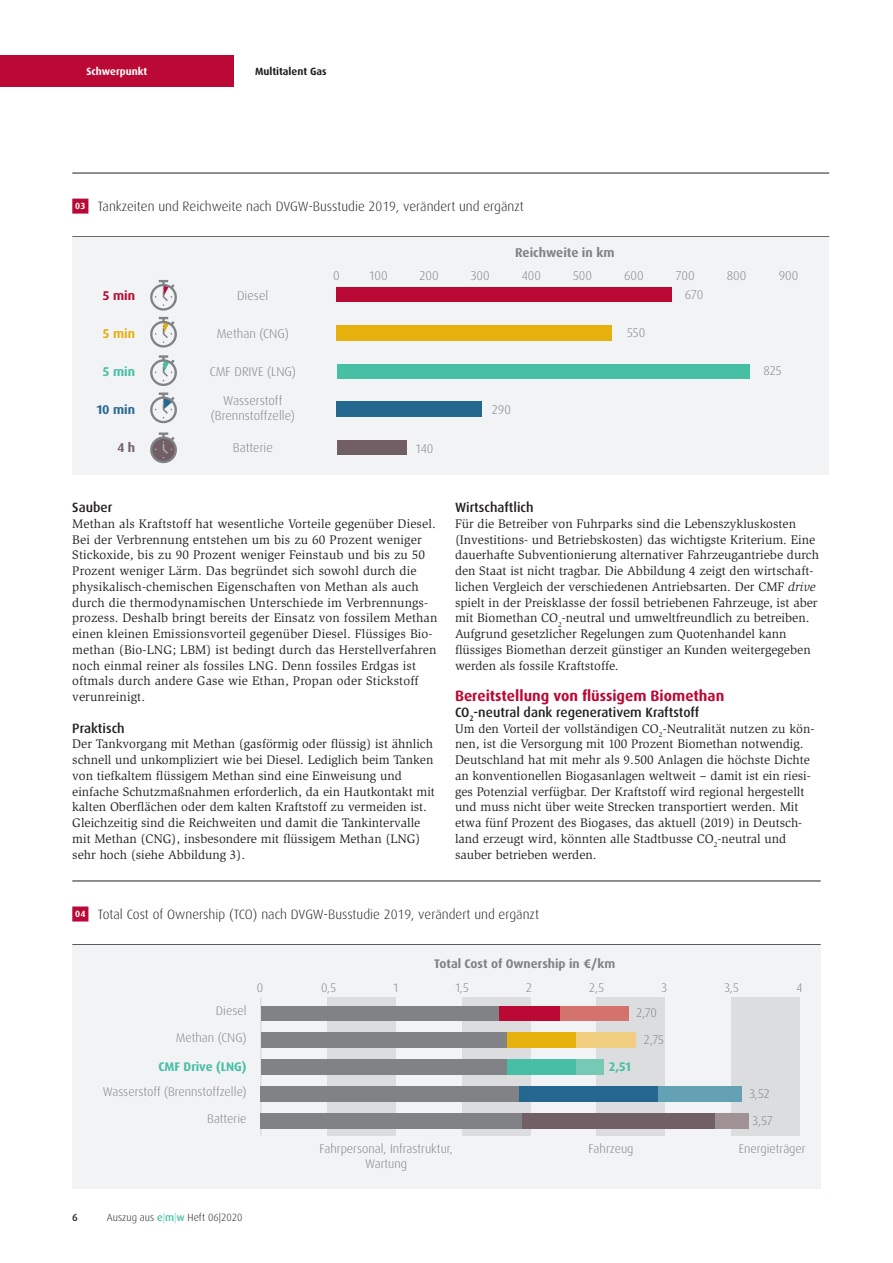
<style>
.page{position:relative;width:893px;height:1263px;background:#fff}
.page>*{position:absolute;margin:0;border:0;box-sizing:border-box;transform-origin:0 0}
._7_subhead_bold_Rot{font:700 15px "Dax";color:#ba0934}
._1_Bildüberschrift{font:300 13.5px "Dax";color:#231f20}
._7_subhead_medium_bl{font:500 13.5px "Dax";color:#231f20}
._5_copy{font:12.75px/15.8px "Slimbach";color:#231f20}
.t1{font:300 12.75px/15.3px "Dax Pro";color:#808285;text-align:center}
.t2{font:700 12.75px "Dax Pro";color:#808285}
.t3{font:700 12.75px "Dax Pro";color:#25688f}
.t4{font:700 12.75px "Dax Pro";color:#e6b00d}
.t5{font:700 12.75px "Dax Pro";color:#46bfa5}
.t6{font:700 12.75px "Dax Pro";color:#ba0934}
.t7{font:700 12.75px "Dax Pro";color:#725f65}
.t8{font:300 12.45px/15px "Dax Pro";color:#808285;text-align:center}
.t9{font:700 12.45px "Dax Pro";color:#808285}
.t10{font:700 12.45px "Dax Pro";color:#46bfa5}
.t11{font:300 10.5px "Dax";color:#231f20}
.t12{font:700 10.5px "Dax";color:#231f20}
._2_Rubrik_klein{font:700 10.5px "Dax";color:#fff}
.t13{font:500 10.5px "Dax";color:#231f20}
.s1{font-style:italic}
.s2{font-weight:500;color:#46bfa5}
.s3{color:#46bfa5}
</style>
<div class="page">
<hr style="left:72px;top:173px;width:757px;height:1px;background:#231f20">
<hr style="left:72px;top:236px;width:757px;height:1px;background:#231f20">
<div style="left:72px;top:199px;width:16px;height:15px;background:#ba0934"></div>
<div style="left:72px;top:237px;width:757px;height:238px;background:#f2f3f4"></div>
<div style="left:337px;top:402px;width:145px;height:15px;background:#25688f"></div>
<div style="left:337px;top:440px;width:69px;height:15px;background:#725f65"></div>
<svg style="left:150px;top:432px;width:27px;height:32px"></svg>
<div style="left:337px;top:325px;width:275px;height:16px;background:#e6b00d"></div>
<div style="left:337px;top:364px;width:412px;height:15px;background:#46bfa5"></div>
<svg style="left:150px;top:355px;width:27px;height:69px"></svg>
<div style="left:337px;top:287px;width:335px;height:15px;background:#ba0934"></div>
<svg style="left:150px;top:280px;width:27px;height:68px"></svg>
<hr style="left:72px;top:880px;width:749px;height:1px;background:#231f20">
<hr style="left:72px;top:944px;width:749px;height:1px;background:#231f20">
<div style="left:72px;top:906px;width:16px;height:15px;background:#ba0934"></div>
<div style="left:72px;top:945px;width:749px;height:243px;background:#f2f3f4"></div>
<hr style="left:260px;top:998px;width:2px;height:138px;background:#dcdddf">
<div style="left:327px;top:998px;width:69px;height:138px;background:#dcdddf"></div>
<div style="left:462px;top:998px;width:68px;height:138px;background:#dcdddf"></div>
<div style="left:597px;top:998px;width:68px;height:138px;background:#dcdddf"></div>
<div style="left:731px;top:998px;width:69px;height:138px;background:#dcdddf"></div>
<div style="left:261px;top:1113px;width:262px;height:16px;background:#808285"></div>
<div style="left:261px;top:1086px;width:259px;height:15px;background:#808285"></div>
<div style="left:261px;top:1059px;width:246px;height:15px;background:#808285"></div>
<div style="left:261px;top:1032px;width:246px;height:15px;background:#808285"></div>
<div style="left:261px;top:1006px;width:238px;height:14px;background:#808285"></div>
<div style="left:523px;top:1113px;width:192px;height:16px;background:#725f65"></div>
<div style="left:520px;top:1086px;width:138px;height:15px;background:#25688f"></div>
<div style="left:507px;top:1059px;width:69px;height:15px;background:#46bfa5"></div>
<div style="left:507px;top:1032px;width:69px;height:15px;background:#e6b00d"></div>
<div style="left:499px;top:1006px;width:62px;height:14px;background:#ba0934"></div>
<div style="left:715px;top:1113px;width:33px;height:16px;background:#9f9194"></div>
<div style="left:658px;top:1086px;width:83px;height:15px;background:#65a1b4"></div>
<div style="left:576px;top:1059px;width:27px;height:15px;background:#76c9b5"></div>
<div style="left:576px;top:1032px;width:60px;height:15px;background:#f1cd80"></div>
<div style="left:561px;top:1006px;width:68px;height:14px;background:#d4736d"></div>
<div style="left:0;top:55px;width:234px;height:32px;background:#ba0934"></div>
<p class="_2_Rubrik_klein" style="left:86px;top:66px;width:62px">Schwerpunkt</p>
<p class="t12" style="left:255px;top:66px;width:73px">Multitalent Gas</p>
<p class="_1_Bildüberschrift" style="left:75px;top:199px;width:450px"><sup>03</sup> Tankzeiten und Reichweite nach DVGW-Busstudie 2019, verändert und ergänzt</p>
<p class="t2" style="left:515px;top:245px;width:101px">Reichweite in km</p>
<p class="t1" style="left:333px;top:268px;width:8px">0</p>
<p class="t1" style="left:370px;top:268px;width:20px">100</p>
<p class="t1" style="left:420px;top:268px;width:21px">200</p>
<p class="t1" style="left:471px;top:268px;width:20px">300</p>
<p class="t1" style="left:522px;top:268px;width:21px">400</p>
<p class="t1" style="left:573px;top:268px;width:20px">500</p>
<p class="t1" style="left:624px;top:268px;width:21px">600</p>
<p class="t1" style="left:676px;top:268px;width:20px">700</p>
<p class="t1" style="left:727px;top:268px;width:21px">800</p>
<p class="t1" style="left:779px;top:268px;width:21px">900</p>
<p class="t6" style="left:103px;top:287px;width:34px">5 min</p>
<p class="t1" style="left:237px;top:288px;width:33px">Diesel</p>
<p class="t1" style="left:685px;top:287px;width:20px">670</p>
<p class="t4" style="left:103px;top:325px;width:34px">5 min</p>
<p class="t1" style="left:217px;top:326px;width:74px">Methan (CNG)</p>
<p class="t1" style="left:627px;top:325px;width:20px">550</p>
<p class="t5" style="left:103px;top:363px;width:34px">5 min</p>
<p class="t1" style="left:210px;top:364px;width:88px">CMF DRIVE (LNG)</p>
<p class="t1" style="left:763px;top:363px;width:20px">825</p>
<p class="t1" style="left:211px;top:393px;width:86px">Wasserstoff (Brennstoffzelle)</p>
<p class="t3" style="left:97px;top:401px;width:40px">10 min</p>
<p class="t7" style="left:117px;top:440px;width:19px">4 h</p>
<p class="t1" style="left:233px;top:440px;width:42px">Batterie</p>
<p class="t1" style="left:416px;top:441px;width:19px">140</p>
<p class="t1" style="left:492px;top:402px;width:20px">290</p>
<p class="_7_subhead_medium_bl" style="left:72px;top:500px;width:42px">Sauber</p>
<p class="_5_copy" style="left:72px;top:516px;width:367px">Methan als Kraftstoff hat wesentliche Vorteile gegenüber Diesel.<br>Bei der Verbrennung entstehen um bis zu 60 Prozent weniger Stickoxide, bis zu 90 Prozent weniger Feinstaub und bis zu 50<br>Prozent weniger Lärm. Das begründet sich sowohl durch die physikalisch-chemischen Eigenschaften von Methan als auch durch die thermodynamischen Unterschiede im Verbrennungs&shy;prozess. Deshalb bringt bereits der Einsatz von fossilem Methan einen kleinen Emissionsvorteil gegenüber Diesel. Flüssiges Bio&shy;methan (Bio-LNG; LBM) ist bedingt durch das Herstellverfahren noch einmal reiner als fossiles LNG. Denn fossiles Erdgas ist oftmals durch andere Gase wie Ethan, Propan oder Stickstoff verunreinigt.</p>
<p class="_7_subhead_medium_bl" style="left:72px;top:720px;width:54px">Praktisch</p>
<p class="_5_copy" style="left:72px;top:736px;width:364px">Der Tankvorgang mit Methan (gasförmig oder flüssig) ist ähnlich schnell und unkompliziert wie bei Diesel. Lediglich beim Tanken von tiefkaltem flüssigem Methan sind eine Einweisung und einfache Schutzmaßnahmen erforderlich, da ein Hautkontakt mit kalten Oberflächen oder dem kalten Kraftstoff zu vermeiden ist.<br>Gleichzeitig sind die Reichweiten und damit die Tankintervalle mit Methan (CNG), insbesondere mit flüssigem Methan (LNG) sehr hoch (siehe Abbildung 3).</p>
<p class="_7_subhead_medium_bl" style="left:455px;top:500px;width:80px">Wirtschaftlich</p>
<p class="_5_copy" style="left:455px;top:516px;width:366px">Für die Betreiber von Fuhrparks sind die Lebenszykluskosten (Investitions- und Betriebskosten) das wichtigste Kriterium. Eine dauerhafte Subventionierung alternativer Fahrzeugantriebe durch den Staat ist nicht tragbar. Die Abbildung 4 zeigt den wirtschaft&shy;lichen Vergleich der verschiedenen Antriebsarten. Der CMF <span class="s1">drive </span>spielt in der Preisklasse der fossil betriebenen Fahrzeuge, ist aber mit Biomethan CO<sub>2</sub>-neutral und umweltfreundlich zu betreiben.<br>Aufgrund gesetzlicher Regelungen zum Quotenhandel kann flüssiges Biomethan derzeit günstiger an Kunden weitergegeben werden als fossile Kraftstoffe.</p>
<p class="_7_subhead_bold_Rot" style="left:455px;top:687px;width:271px">Bereitstellung von flüssigem Biomethan</p>
<p class="_7_subhead_medium_bl" style="left:455px;top:704px;width:246px">CO<sub>2</sub>-neutral dank regenerativem Kraftstoff</p>
<p class="_5_copy" style="left:455px;top:720px;width:361px">Um den Vorteil der vollständigen CO<sub>2</sub>-Neutralität nutzen zu kön&shy;nen, ist die Versorgung mit 100 Prozent Biomethan notwendig.<br>Deutschland hat mit mehr als 9.500 Anlagen die höchste Dichte an konventionellen Biogasanlagen weltweit – damit ist ein riesi&shy;ges Potenzial verfügbar. Der Kraftstoff wird regional hergestellt und muss nicht über weite Strecken transportiert werden. Mit etwa fünf Prozent des Biogases, das aktuell (2019) in Deutsch&shy;land erzeugt wird, könnten alle Stadtbusse CO<sub>2</sub>-neutral und sauber betrieben werden.</p>
<p class="_1_Bildüberschrift" style="left:75px;top:907px;width:465px"><sup>04</sup> Total Cost of Ownership (TCO) nach DVGW-Busstudie 2019, verändert und ergänzt</p>
<p class="t9" style="left:434px;top:955px;width:183px">Total Cost of Ownership in €/km</p>
<p class="t8" style="left:257px;top:980px;width:8px">0</p>
<p class="t8" style="left:321px;top:980px;width:16px">0,5</p>
<p class="t8" style="left:394px;top:980px;width:6px">1</p>
<p class="t8" style="left:455px;top:980px;width:15px">1,5</p>
<p class="t8" style="left:526px;top:980px;width:7px">2</p>
<p class="t8" style="left:589px;top:980px;width:17px">2,5</p>
<p class="t8" style="left:661px;top:980px;width:7px">3</p>
<p class="t8" style="left:724px;top:980px;width:16px">3,5</p>
<p class="t8" style="left:796px;top:980px;width:7px">4</p>
<p class="t8" style="left:216px;top:1003px;width:32px">Diesel</p>
<p class="t8" style="left:636px;top:1005px;width:22px">2,70</p>
<p class="t8" style="left:176px;top:1030px;width:72px">Methan (CNG)</p>
<p class="t10" style="left:158px;top:1058px;width:90px">CMF Drive (LNG)</p>
<p class="t10" style="left:609px;top:1058px;width:24px">2,51</p>
<p class="t8" style="left:644px;top:1032px;width:22px">2,75</p>
<p class="t8" style="left:103px;top:1084px;width:145px">Wasserstoff (Brennstoffzelle)</p>
<p class="t8" style="left:749px;top:1086px;width:22px">3,52</p>
<p class="t8" style="left:207px;top:1111px;width:41px">Batterie</p>
<p class="t8" style="left:753px;top:1113px;width:21px">3,57</p>
<p class="t8" style="left:320px;top:1141px;width:135px">Fahrpersonal, Infrastruktur,<br>Wartung</p>
<p class="t8" style="left:589px;top:1141px;width:46px">Fahrzeug</p>
<p class="t8" style="left:739px;top:1141px;width:68px">Energieträger</p>
<p class="t13" style="left:72px;top:1212px;width:7px">6</p>
<p class="t11" style="left:107px;top:1212px;width:137px">Auszug aus <span class="s2">e</span><span class="s3">|</span><span class="s2">m</span><span class="s3">|</span><span class="s2">w</span> Heft 06|2020</p>
</div>
